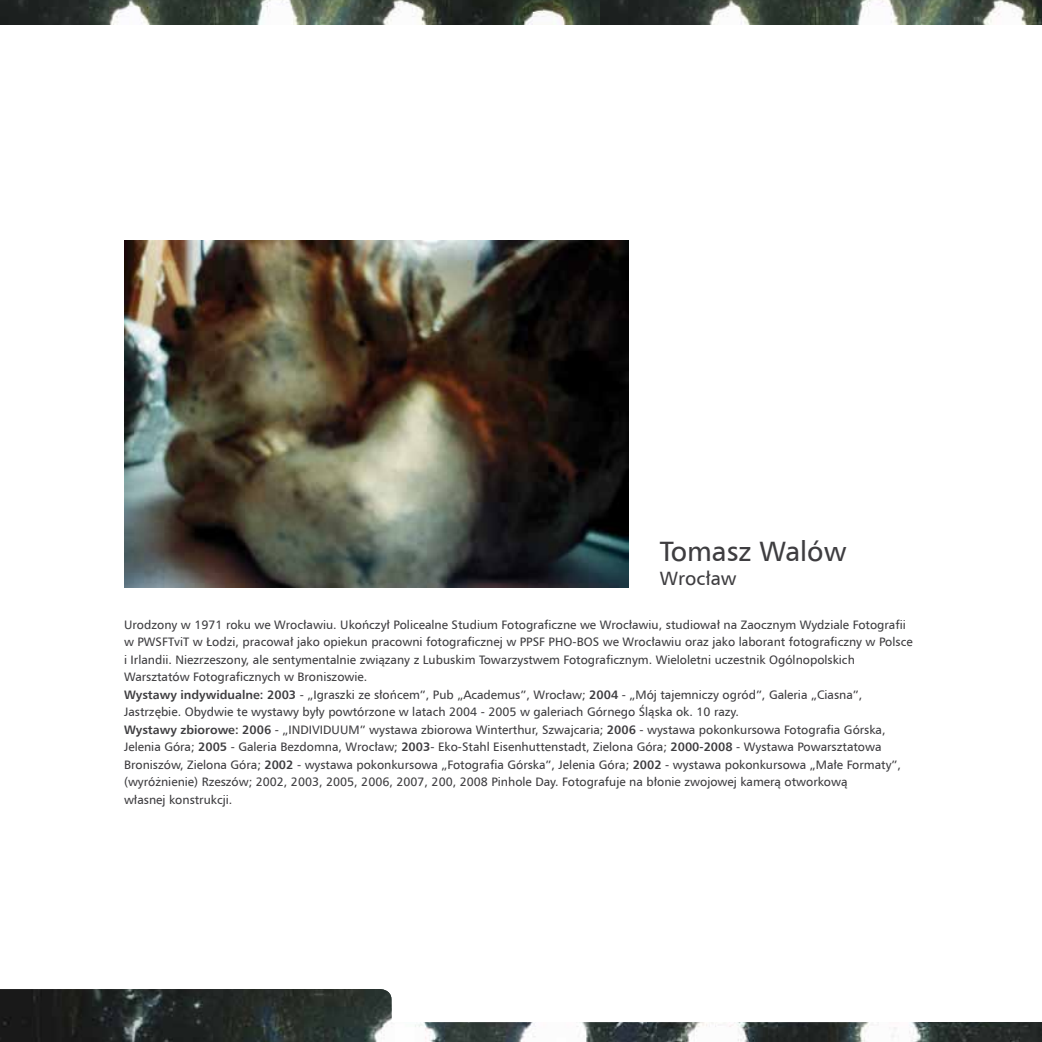
<style>
.page{position:relative;width:1042px;height:1042px;background:#fff}
.page>*{position:absolute;margin:0;border:0;box-sizing:border-box;transform-origin:0 0}
.t1{font:28px "Humnst 777 EU";color:#3e3d40}
.t2{font:19.25px "Humnst 777 EU";color:#3e3d40}
.t3{font:12.25px/17.5px "Humnst 777 EU";color:#3e3d40}
.s1{font-weight:700}
</style>
<div class="page">
<img style="left:0;top:989px;width:1042px;height:53px">
<img style="left:0;top:0;width:600px;height:24px">
<img style="left:600px;top:0;width:442px;height:24px">
<img style="left:124px;top:240px;width:504px;height:347px">
<h1 class="t1" style="left:660px;top:533px;width:188px">Tomasz Walów</h1>
<h2 class="t2" style="left:660px;top:566px;width:78px">Wrocław</h2>
<p class="t3" style="left:124px;top:615px;width:790px">Urodzony w 1971 roku we Wrocławiu. Ukończył Policealne Studium Fotograficzne we Wrocławiu, studiował na Zaocznym Wydziale Fotografii w PWSFTviT w Łodzi, pracował jako opiekun pracowni fotograficznej w PPSF PHO-BOS we Wrocławiu oraz jako laborant fotograficzny w Polsce i Irlandii. Niezrzeszony, ale sentymentalnie związany z Lubuskim Towarzystwem Fotograficznym. Wieloletni uczestnik Ogólnopolskich Warsztatów Fotograficznych w Broniszowie.<br><span class="s1">Wystawy indywidualne: 2003</span> - „Igraszki ze słońcem”, Pub „Academus”, Wrocław; <span class="s1">2004</span> - „Mój tajemniczy ogród”, Galeria „Ciasna”, Jastrzębie. Obydwie te wystawy były powtórzone w latach 2004 - 2005 w galeriach Górnego Śląska ok. 10 razy.<br><span class="s1">Wystawy zbiorowe: 2006</span> - „INDIVIDUUM” wystawa zbiorowa Winterthur, Szwajcaria; <span class="s1">2006</span> - wystawa pokonkursowa Fotografia Górska, Jelenia Góra; <span class="s1">2005</span> - Galeria Bezdomna, Wrocław; <span class="s1">2003</span>- Eko-Stahl Eisenhuttenstadt, Zielona Góra; <span class="s1">2000-2008</span> - Wystawa Powarsztatowa Broniszów, Zielona Góra; <span class="s1">2002</span> - wystawa pokonkursowa „Fotografia Górska”, Jelenia Góra; <span class="s1">2002</span> - wystawa pokonkursowa „Małe Formaty”, (wyróżnienie) Rzeszów; 2002, 2003, 2005, 2006, 2007, 200, 2008 Pinhole Day. Fotografuje na błonie zwojowej kamerą otworkową<br>własnej konstrukcji.</p>
</div>
